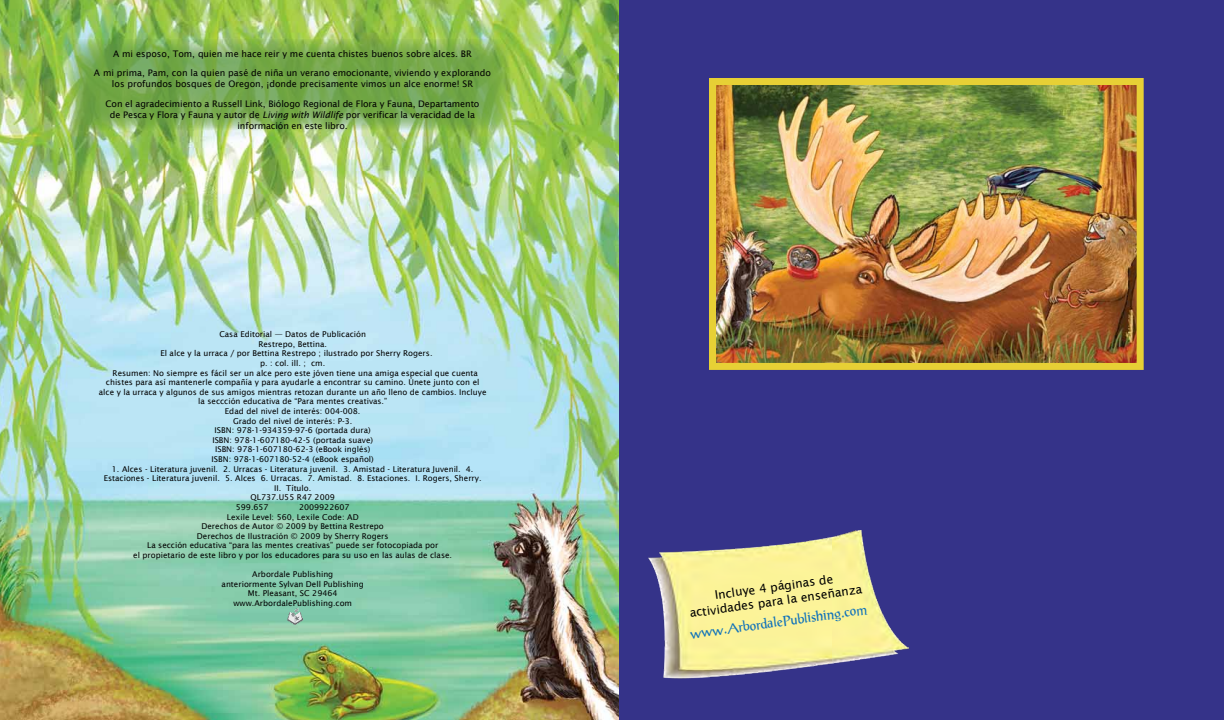
<style>
.page{position:relative;width:1224px;height:720px;background:#fff}
.page>*{position:absolute;margin:0;border:0;box-sizing:border-box;transform-origin:0 0}
.t1{font:14px "Post Antiqua";color:#1072ba}
.t2{font:12px/14.4px "Lucida Sans";color:#000;text-align:center}
.t3{font:9px/10.8px "Lucida Sans";color:#000;text-align:center}
.t4{font:8px/9.6px "Lucida Sans";color:#000;text-align:center}
.s1{font-style:italic}
</style>
<div class="page">
<img style="left:0;top:0;width:619px;height:720px">
<svg style="left:68px;top:39px;width:440px;height:91px;background:#7bac53"></svg>
<div style="left:619px;top:0;width:605px;height:720px;background:#353389"></div>
<img style="left:648px;top:530px;width:261px;height:149px">
<img style="left:287px;top:608px;width:15px;height:17px">
<img style="left:717px;top:86px;width:419px;height:276px">
<div style="left:709px;top:78px;width:435px;height:292px;border:7px solid #e7d035"></div>
<p class="t3" style="left:94px;top:44px;width:399px;line-height:19.8px">A mi esposo, Tom, quien me hace reir y me cuenta chistes buenos sobre alces. BR<br>A mi prima, Pam, con la quien pasé de niña un verano emocionante, viviendo y explorando</p>
<p class="t3" style="left:112px;top:79px;width:363px">los profundos bosques de Oregon, ¡donde precisamente vimos un alce enorme! SR</p>
<p class="t3" style="left:105px;top:98px;width:376px">Con el agradecimiento a Russell Link, Biólogo Regional de Flora y Fauna, Departamento de Pesca y Flora y Fauna y autor de <span class="s1">Living with Wildlife</span> por verificar la veracidad de la información en este libro.</p>
<p class="t4" style="left:219px;top:329px;width:148px">Casa Editorial — Datos de Publicación</p>
<p class="t4" style="left:258px;top:339px;width:70px">Restrepo, Bettina.</p>
<p class="t4" style="left:160px;top:349px;width:274px">El alce y la urraca / por Bettina Restrepo ; ilustrado por Sherry Rogers.</p>
<p class="t4" style="left:260px;top:358px;width:67px">p. : col. ill. ; cm.</p>
<p class="t4" style="left:113px;top:368px;width:367px">Resumen: No siempre es fácil ser un alce pero este jóven tiene una amiga especial que cuenta</p>
<p class="t4" style="left:106px;top:377px;width:375px">chistes para así mantenerle compañía y para ayudarle a encontrar su camino. Únete junto con el</p>
<p class="t4" style="left:99px;top:387px;width:389px">alce y la urraca y algunos de sus amigos mientras retozan durante un año lleno de cambios. Incluye</p>
<p class="t4" style="left:198px;top:397px;width:190px">la seccción educativa de “Para mentes creativas.”</p>
<p class="t4" style="left:225px;top:406px;width:137px">Edad del nivel de interés: 004-008.</p>
<p class="t4" style="left:233px;top:416px;width:121px">Grado del nivel de interés: P-3.</p>
<p class="t4" style="left:215px;top:425px;width:158px">ISBN: 978-1-934359-97-6 (portada dura)</p>
<p class="t4" style="left:212px;top:435px;width:162px">ISBN: 978-1-607180-42-5 (portada suave)</p>
<p class="t4" style="left:215px;top:445px;width:157px">ISBN: 978-1-607180-62-3 (eBook inglés)</p>
<p class="t4" style="left:212px;top:454px;width:164px">ISBN: 978-1-607180-52-4 (eBook español)</p>
<p class="t4" style="left:112px;top:464px;width:363px">1. Alces - Literatura juvenil. 2. Urracas - Literatura juvenil. 3. Amistad - Literatura Juvenil. 4.</p>
<p class="t4" style="left:104px;top:473px;width:379px">Estaciones - Literatura juvenil. 5. Alces 6. Urracas. 7. Amistad. 8. Estaciones. I. Rogers, Sherry.</p>
<p class="t4" style="left:274px;top:483px;width:39px">II. Título.</p>
<p class="t4" style="left:251px;top:493px;width:86px">QL737.U55 R47 2009</p>
<p class="t4" style="left:236px;top:502px;width:34px">599.657</p>
<p class="t4" style="left:299px;top:502px;width:52px">2009922607</p>
<p class="t4" style="left:227px;top:512px;width:133px">Lexile Level: 560, Lexile Code: AD</p>
<p class="t4" style="left:202px;top:522px;width:184px">Derechos de Autor © 2009 by Bettina Restrepo</p>
<p class="t4" style="left:197px;top:531px;width:193px">Derechos de Ilustración © 2009 by Sherry Rogers</p>
<p class="t4" style="left:147px;top:541px;width:293px">La sección educativa “para las mentes creativas” puede ser fotocopiada por</p>
<p class="t4" style="left:133px;top:550px;width:320px">el propietario de este libro y por los educadores para su uso en las aulas de clase.</p>
<p class="t4" style="left:222px;top:570px;width:144px">Arbordale Publishing<br>anteriormente Sylvan Dell Publishing<br>Mt. Pleasant, SC 29464 www.ArbordalePublishing.com</p>
<h2 class="t2" style="left:687px;top:592px;width:176px;rotate:-8deg">Incluye 4 páginas de actividades para la enseñanza</h2>
<h1 class="t1" style="left:689px;top:626px;width:180px;rotate:-8deg">www.ArbordalePublishing.com</h1>
</div>
